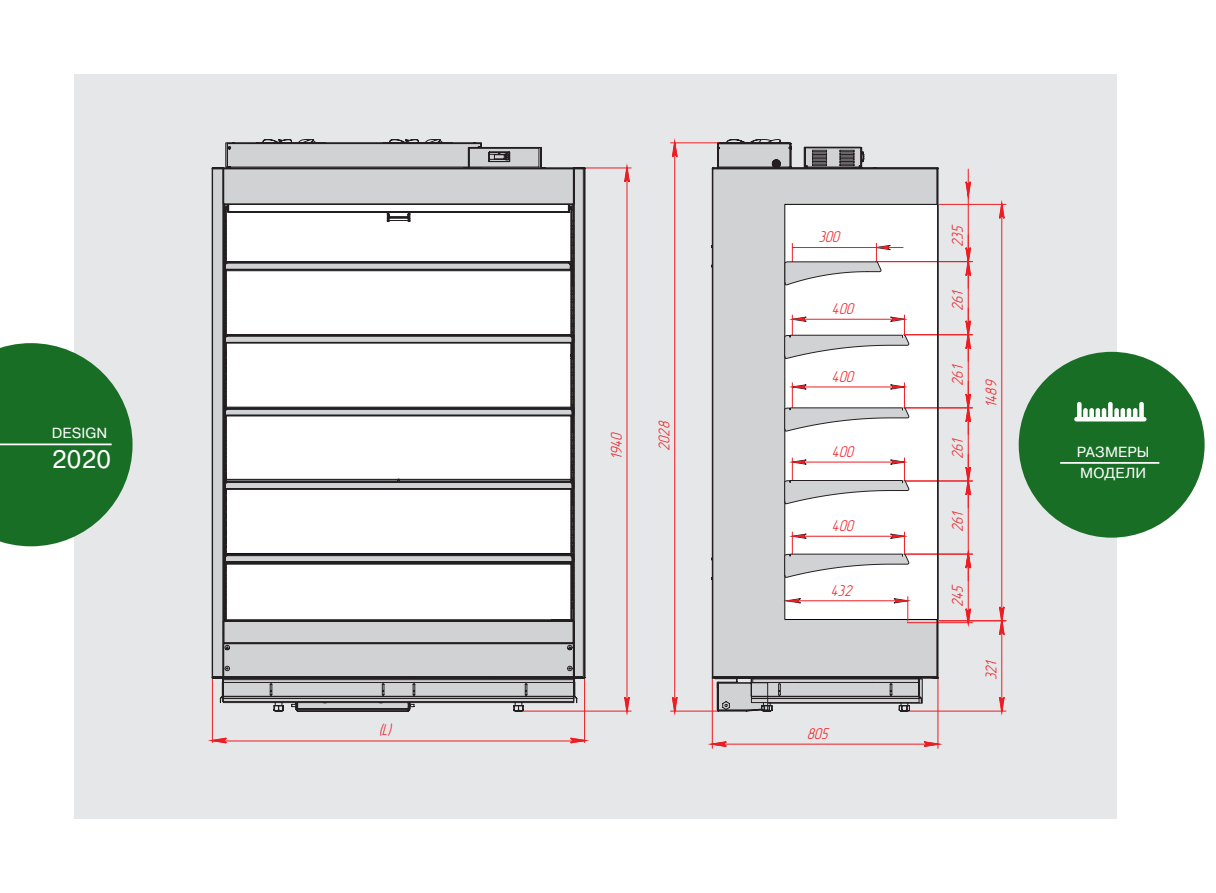
<style>
.page{position:relative;width:1216px;height:893px;background:#fff}
.page>*{position:absolute;margin:0;border:0;box-sizing:border-box;transform-origin:0 0}
.t1{font:25.2px "Pragmatica";color:#fff}
.t2{font:italic 15.75px "GOST 2.304 81 type A";color:#ee1d23;scale:1.04 1}
.t3{font:14.7px "Pragmatica";letter-spacing:.01em;color:#fff}
</style>
<div class="page">
<div style="left:74px;top:74px;width:1042px;height:745px;background:#e6e7e9"></div>
<svg style="left:0;top:343px;width:132px;height:203px"></svg>
<hr style="left:0;top:443px;width:112px;height:2px;background:#fff">
<hr style="left:212px;top:678px;width:1px;height:64px;background:#ee1d23">
<hr style="left:584px;top:678px;width:1px;height:64px;background:#ee1d23">
<hr style="left:521px;top:711px;width:110px;height:1px;background:#ee1d23">
<hr style="left:573px;top:168px;width:58px;height:1px;background:#ee1d23">
<hr style="left:712px;top:678px;width:1px;height:70px;background:#ee1d23">
<hr style="left:937px;top:678px;width:1px;height:70px;background:#ee1d23">
<svg style="left:208px;top:734px;width:381px;height:10px"></svg>
<svg style="left:620px;top:163px;width:12px;height:553px"></svg>
<svg style="left:670px;top:138px;width:337px;height:583px"></svg>
<svg style="left:708px;top:738px;width:235px;height:11px"></svg>
<svg style="left:961px;top:165px;width:13px;height:420px"></svg>
<svg style="left:211px;top:139px;width:375px;height:573px;background:#d7d7d8"></svg>
<svg style="left:711px;top:139px;width:228px;height:573px;background:#d7d6d7"></svg>
<svg style="left:784px;top:315px;width:125px;height:44px;background:#e3dcdd"></svg>
<svg style="left:784px;top:383px;width:125px;height:121px;background:#eae5e5"></svg>
<svg style="left:784px;top:532px;width:125px;height:46px;background:#e4ddde"></svg>
<svg style="left:784px;top:243px;width:119px;height:43px;background:#e7e0e0"></svg>
<div style="left:1018px;top:352px;width:186px;height:186px;background:#196e26;border-radius:50%"></div>
<hr style="left:1060px;top:462px;width:99px;height:2px;background:#fff">
<svg style="left:1074px;top:402px;width:72px;height:19px"></svg>
<p class="t3" style="left:52px;top:424px;width:57px">DESIGN</p>
<p class="t1" style="left:52px;top:444px;width:61px">2020</p>
<p class="t2" style="left:378px;top:722px;width:17px">(L)</p>
<p class="t2" style="left:608px;top:460px;width:31px;rotate:-90deg">1940</p>
<p class="t2" style="left:656px;top:451px;width:33px;rotate:-90deg">2028</p>
<p class="t2" style="left:818px;top:229px;width:26px">300</p>
<p class="t2" style="left:831px;top:301px;width:26px">400</p>
<p class="t2" style="left:831px;top:369px;width:26px">400</p>
<p class="t2" style="left:831px;top:444px;width:26px">400</p>
<p class="t2" style="left:831px;top:518px;width:26px">400</p>
<p class="t2" style="left:830px;top:582px;width:26px">432</p>
<p class="t2" style="left:806px;top:726px;width:26px">805</p>
<p class="t2" style="left:949px;top:247px;width:25px;rotate:-90deg">235</p>
<p class="t2" style="left:949px;top:311px;width:24px;rotate:-90deg">261</p>
<p class="t2" style="left:949px;top:386px;width:24px;rotate:-90deg">261</p>
<p class="t2" style="left:949px;top:459px;width:24px;rotate:-90deg">261</p>
<p class="t2" style="left:949px;top:532px;width:24px;rotate:-90deg">261</p>
<p class="t2" style="left:949px;top:607px;width:26px;rotate:-90deg">245</p>
<p class="t2" style="left:983px;top:407px;width:31px;rotate:-90deg">1489</p>
<p class="t2" style="left:983px;top:680px;width:23px;rotate:-90deg">321</p>
<p class="t3" style="left:1076px;top:443px;width:74px">РАЗМЕРЫ</p>
<p class="t3" style="left:1080px;top:464px;width:67px">МОДЕЛИ</p>
</div>
